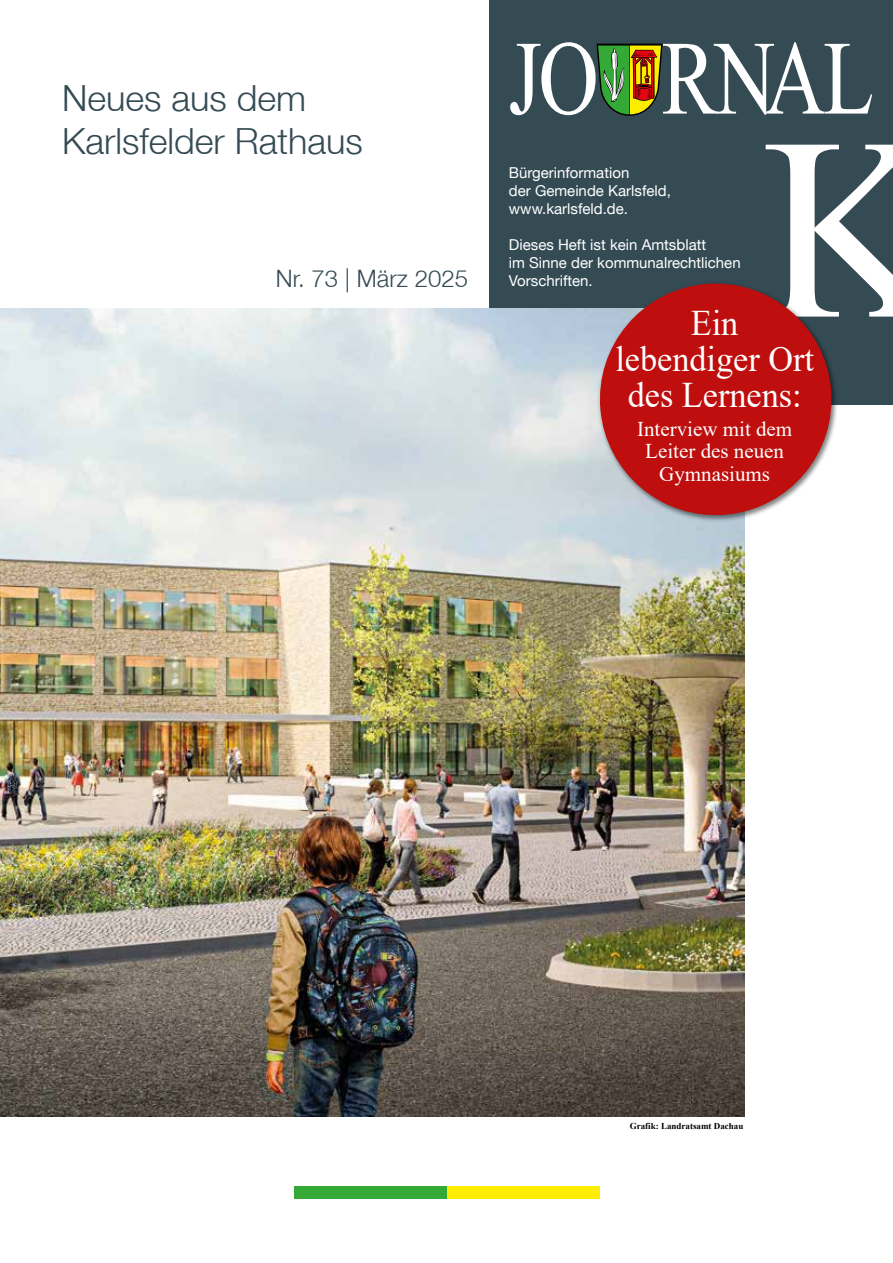
<style>
.page{position:relative;width:893px;height:1263px;background:#fff}
.page>*{position:absolute;margin:0;border:0;box-sizing:border-box;transform-origin:0 0}
.t1{font:105.3px "Times New Roman";letter-spacing:-.03em;color:#fff;scale:.79 1}
.t2{font:300 36px/43.2px "Helvetica Neue LT";color:#354b54}
.t3{font:36px/36px "Times New Roman";color:#fff;text-align:center;scale:.95 1}
.t4{font:300 24px "Helvetica Neue LT";color:#354b54}
.t5{font:21px/22.5px "Times New Roman";color:#fff;text-align:center}
.t6{font:15px/18px "Helvetica Neue LT";color:#fff}
.t7{font:700 9px "Times New Roman";color:#000}
</style>
<div class="page">
<div style="left:489px;top:0;width:404px;height:404px;background:#354b54"></div>
<div style="left:447px;top:1186px;width:153px;height:13px;background:#ffed00"></div>
<div style="left:294px;top:1186px;width:153px;height:13px;background:#35a936"></div>
<svg style="left:596px;top:44px;width:67px;height:72px"></svg>
<svg style="left:766px;top:145px;width:127px;height:172px"></svg>
<img style="left:0;top:308px;width:744px;height:808px">
<img style="left:595px;top:279px;width:245px;height:245px">
<svg style="left:595px;top:278px;width:242px;height:242px;background:#b4393a"></svg>
<h2 class="t2" style="left:62px;top:76px;width:302px">Neues aus dem<br>Karlsfelder Rathaus</h2>
<h1 class="t1" style="left:508px;top:4px;width:464px">JO RNAL</h1>
<p class="t6" style="left:509px;top:163px;width:163px">Bürgerinformation<br>der Gemeinde Karlsfeld, www.karlsfeld.de.</p>
<p class="t6" style="left:509px;top:235px;width:233px">Dieses Heft ist kein Amtsblatt<br>im Sinne der kommunalrechtlichen</p>
<h3 class="t4" style="left:276px;top:264px;width:194px">Nr. 73 | März 2025</h3>
<p class="t6" style="left:509px;top:271px;width:85px">Vorschriften.</p>
<h2 class="t3" style="left:615px;top:304px;width:210px">Ein lebendiger Ort des Lernens:</h2>
<h3 class="t5" style="left:637px;top:417px;width:157px">Interview mit dem<br>Leiter des neuen<br>Gymnasiums</h3>
<p class="t7" style="left:630px;top:1119px;width:115px">Grafik: Landratsamt Dachau</p>
</div>
